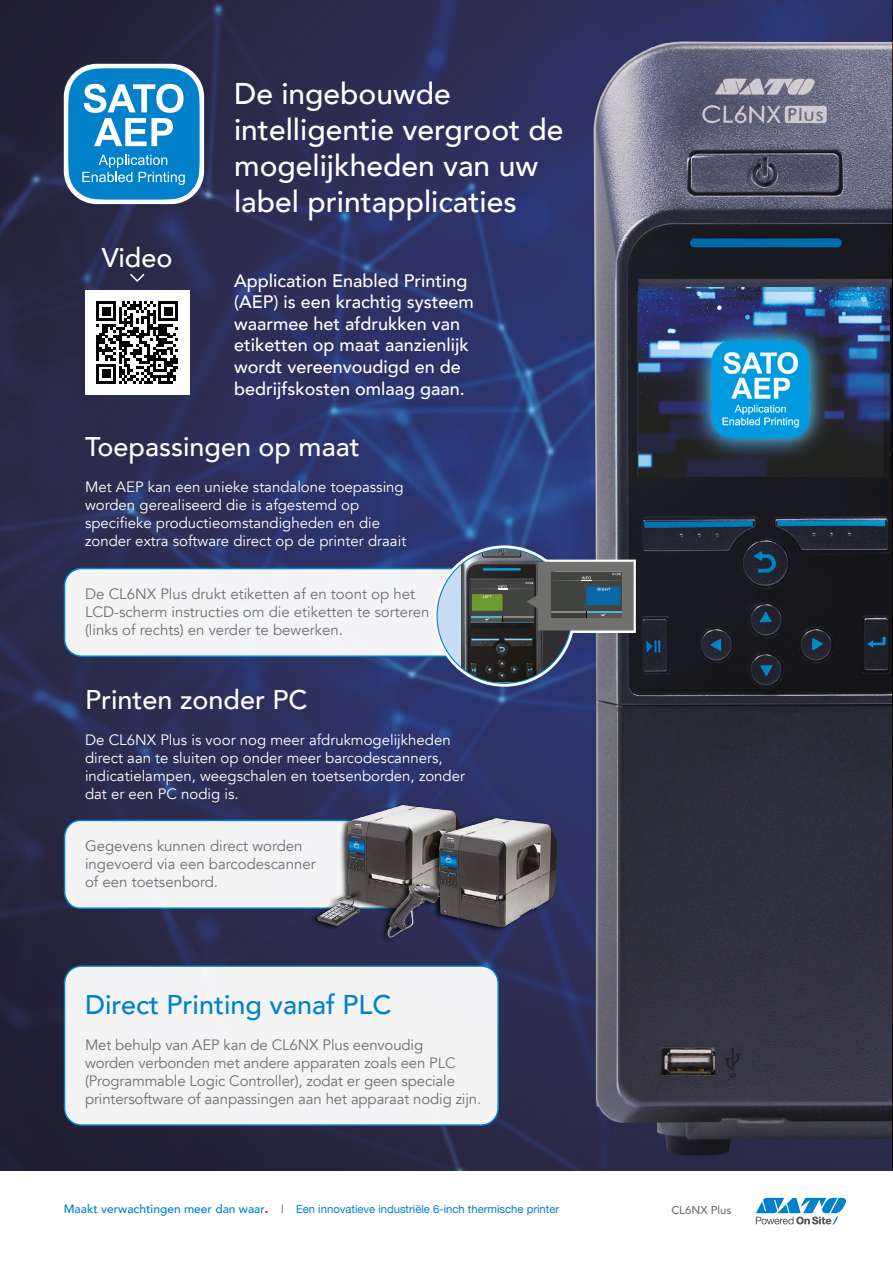
<style>
.page{position:relative;width:893px;height:1263px;background:#fff}
.page>*{position:absolute;margin:0;border:0;box-sizing:border-box;transform-origin:0 0}
.t1{font:500 30px/36px "Avenir";color:#fff}
.t2{font:500 27px "Avenir";color:#fff}
.t3{font:500 27px "Avenir";color:#0081c9}
.t4{font:500 18px/21.6px "Avenir";color:#fff}
.t5{font:15px/18px "Avenir";letter-spacing:-.01em;color:#706f6f}
.t6{font:15px/18px "Avenir";color:#fff}
.t7{font:11.25px "Helvetica Neue";color:#0081c9}
.t8{font:500 11.25px "Avenir";color:#706f6f}
.s1{font-family:"Avenir";font-weight:500;font-size:12px}
.s2{font-family:"Avenir";font-weight:900;font-size:12px;color:#e30613}
.s3{font-family:"Avenir";font-weight:500;color:#706f6f}
</style>
<div class="page">
<img style="left:0;top:0;width:892px;height:1171px">
<div style="left:65px;top:966px;width:433px;height:159px;background:#f4f4f5;border-radius:17px"></div>
<div style="left:64px;top:965px;width:435px;height:161px;border:2px solid #0081c9;border-radius:17px"></div>
<hr style="left:892px;top:0;width:1px;height:1171px;background:#e9e9e9">
<div style="left:64px;top:64px;width:140px;height:140px;background:#fff;border-radius:33px"></div>
<svg style="left:68px;top:68px;width:132px;height:132px"></svg>
<div style="left:85px;top:290px;width:104px;height:105px;background:#fff"></div>
<svg style="left:63px;top:819px;width:227px;height:91px"></svg>
<img style="left:290px;top:801px;width:196px;height:130px">
<img style="left:379px;top:814px;width:202px;height:135px">
<svg style="left:96px;top:301px;width:82px;height:82px"></svg>
<svg style="left:128px;top:272px;width:18px;height:11px"></svg>
<img style="left:461px;top:549px;width:111px;height:133px">
<svg style="left:63px;top:558px;width:574px;height:100px"></svg>
<hr style="left:892px;top:422px;width:1px;height:249px;background:#000">
<svg style="left:756px;top:1198px;width:90px;height:26px"></svg>
<h2 class="t2" style="left:102px;top:234px;width:72px">Video</h2>
<h1 class="t1" style="left:234px;top:74px;width:331px">De ingebouwde intelligentie vergroot de mogelijkheden van uw label printapplicaties</h1>
<p class="t4" style="left:234px;top:269px;width:241px">Application Enabled Printing (AEP) is een krachtig systeem waarmee het afdrukken van etiketten op maat aanzienlijk wordt vereenvoudigd en de bedrijfskosten omlaag gaan.</p>
<h2 class="t2" style="left:85px;top:423px;width:276px">Toepassingen op maat</h2>
<p class="t6" style="left:85px;top:478px;width:323px">Met AEP kan een unieke standalone toepassing worden gerealiseerd die is afgestemd op specifieke productieomstandigheden en die zonder extra software direct op de printer draait</p>
<p class="t5" style="left:85px;top:585px;width:346px">De CL6NX Plus drukt etiketten af en toont op het<br>LCD-scherm instructies om die etiketten te sorteren (links of rechts) en verder te bewerken.</p>
<h2 class="t2" style="left:85px;top:677px;width:224px">Printen zonder PC</h2>
<p class="t6" style="left:85px;top:731px;width:382px">De CL6NX Plus is voor nog meer afdrukmogelijkheden direct aan te sluiten op onder meer barcodescanners, indicatielampen, weegschalen en toetsenborden, zonder dat er een PC nodig is.</p>
<p class="t5" style="left:85px;top:837px;width:232px">Gegevens kunnen direct worden ingevoerd via een barcodescanner of een toetsenbord.</p>
<h2 class="t3" style="left:85px;top:981px;width:308px">Direct Printing vanaf PLC</h2>
<p class="t5" style="left:85px;top:1036px;width:398px">Met behulp van AEP kan de CL6NX Plus eenvoudig<br>worden verbonden met andere apparaten zoals een PLC (Programmable Logic Controller), zodat er geen speciale printersoftware of aanpassingen aan het apparaat nodig zijn.</p>
<p class="t7" style="left:64px;top:1201px;width:497px"><span class="s1">Maakt verwachtingen meer dan waar</span><span class="s2">.</span> <span class="s3">|</span> Een innovatieve industriële 6-inch thermische printer</p>
<p class="t8" style="left:671px;top:1200px;width:62px">CL6NX Plus</p>
</div>
